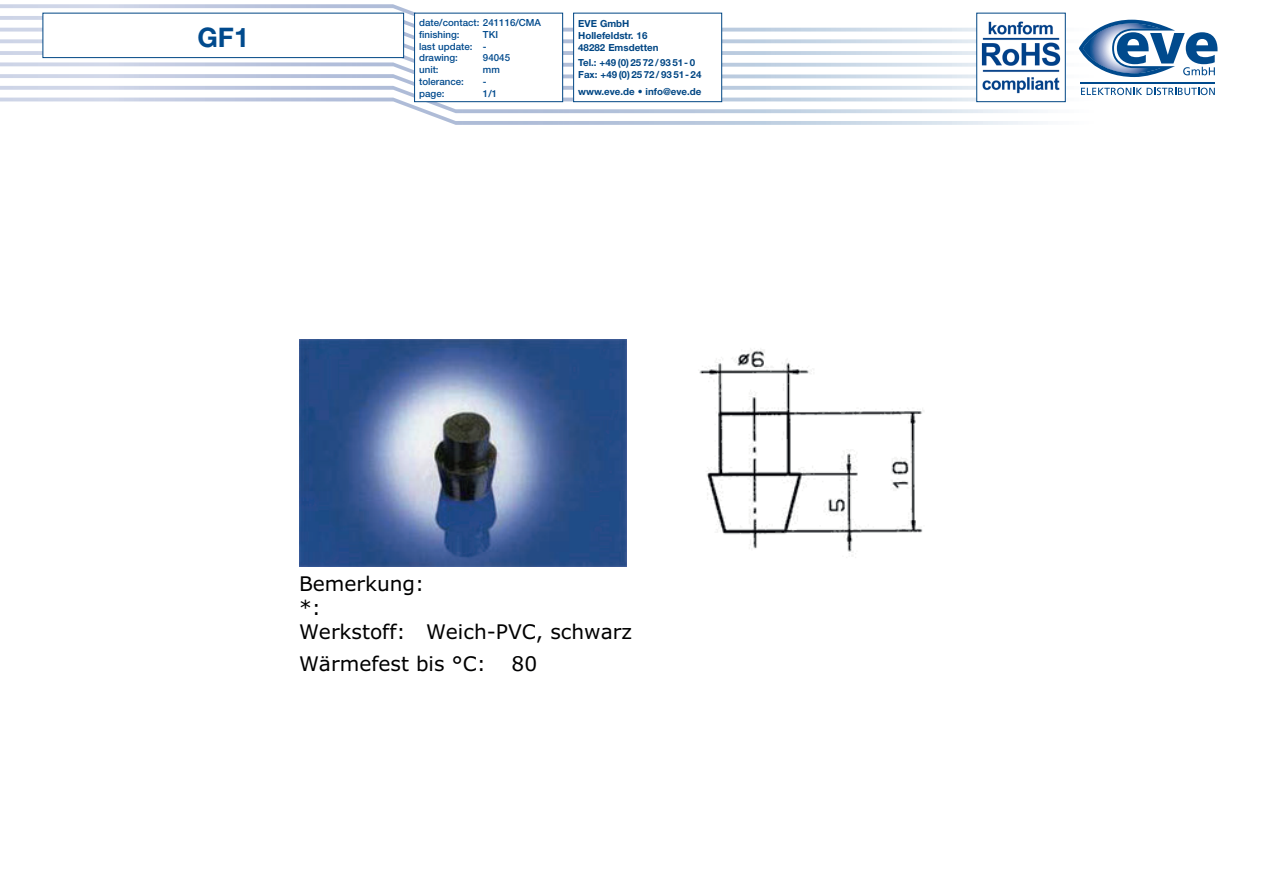
<style>
.page{position:relative;width:1263px;height:893px;background:#fff}
.page>*{position:absolute;margin:0;border:0;box-sizing:border-box;transform-origin:0 0}
.t1{font:700 27px "Helvetica Neue LT Pro";color:#004a8d}
.t2{font:20.1px/24px "Verdana";color:#000001}
.t3{font:700 9.75px/12px "Helvetica Neue LT Pro";color:#004684}
.t4{font:500 9.75px/11.7px "Helvetica Neue LT Pro";color:#004a8d}
</style>
<div class="page">
<svg style="left:0;top:4px;width:1218px;height:121px"></svg>
<img style="left:978px;top:15px;width:85px;height:85px">
<div style="left:976px;top:13px;width:90px;height:89px;border:1px solid #004684"></div>
<div style="left:415px;top:13px;width:148px;height:89px;background:#fff"></div>
<div style="left:414px;top:13px;width:149px;height:89px;border:1px solid #004684"></div>
<div style="left:43px;top:13px;width:361px;height:45px;background:#fff"></div>
<div style="left:43px;top:13px;width:361px;height:45px;border:1px solid #004684"></div>
<img style="left:299px;top:339px;width:328px;height:227px">
<img style="left:699px;top:348px;width:225px;height:210px">
<h1 class="t1" style="left:197px;top:20px;width:53px">GF1</h1>
<p class="t4" style="left:419px;top:17px;width:123px">date/contact: 241116/CMA finishing:</p>
<p class="t4" style="left:419px;top:29px;width:80px;text-indent:64px">TKI last update: - drawing:</p>
<p class="t4" style="left:483px;top:52px;width:29px">94045</p>
<p class="t4" style="left:419px;top:64px;width:21px">unit:</p>
<p class="t4" style="left:483px;top:64px;width:18px">mm</p>
<p class="t4" style="left:419px;top:75px;width:46px">tolerance:</p>
<p class="t4" style="left:483px;top:75px;width:5px">-</p>
<p class="t4" style="left:419px;top:87px;width:27px">page:</p>
<p class="t4" style="left:483px;top:87px;width:16px">1/1</p>
<p class="t3" style="left:578px;top:17px;width:82px">EVE GmbH<br>Hollefeldstr. 16<br>48282 Emsdetten</p>
<p class="t3" style="left:578px;top:56px;width:125px">Tel.: +49 (0) 25 72/ 93 51- 0<br>Fax: +49 (0) 25 72/ 93 51- 24</p>
<p class="t3" style="left:578px;top:85px;width:125px">www.eve.de • info@eve.de</p>
<h2 class="t2" style="left:299px;top:572px;width:334px">Bemerkung:<br>*:<br>Werkstoff: Weich-PVC, schwarz</h2>
<h2 class="t2" style="left:299px;top:651px;width:188px">Wärmefest bis °C:</h2>
<h2 class="t2" style="left:511px;top:651px;width:27px">80</h2>
</div>
